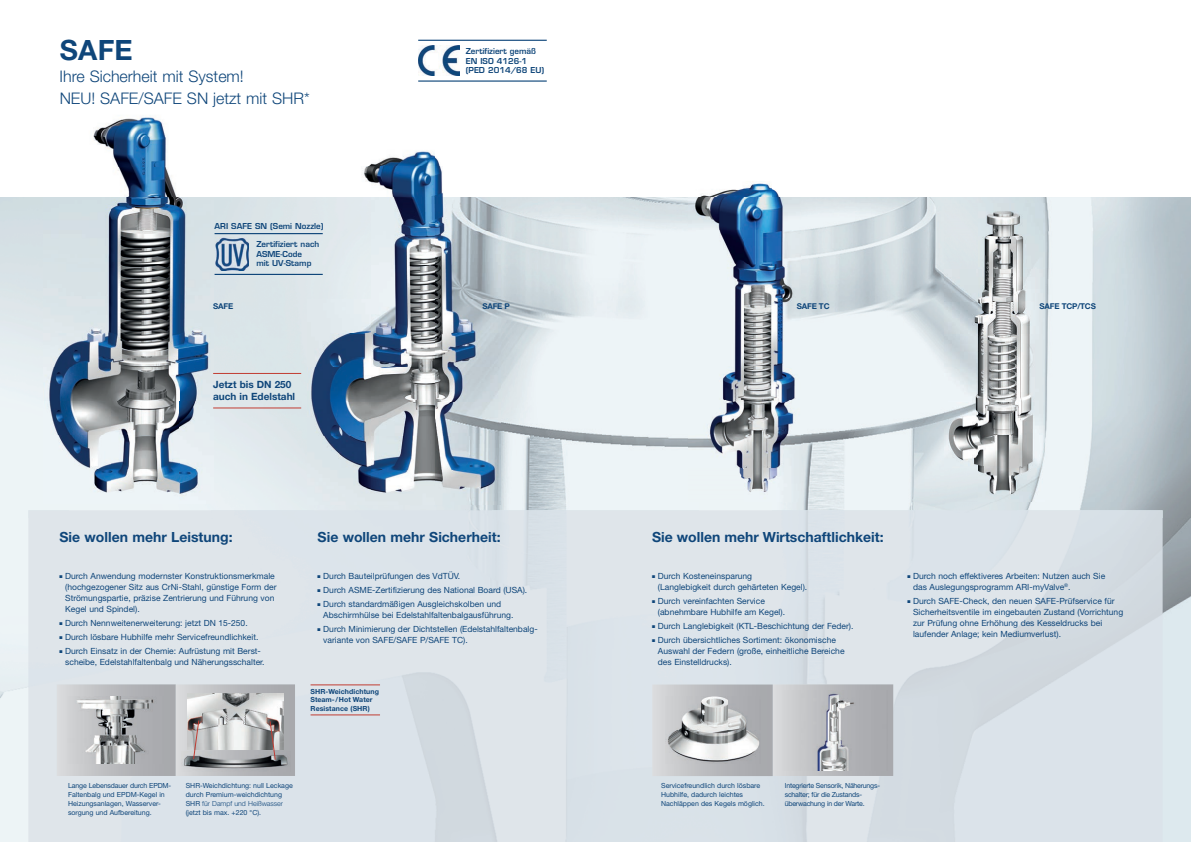
<style>
.page{position:relative;width:1191px;height:842px;background:#fff}
.page>*{position:absolute;margin:0;border:0;box-sizing:border-box;transform-origin:0 0}
.t1{font:700 28px "Helvetica Neue LT Pro";color:#0f467a}
.t2{font:300 16px/22px "Helvetica Neue LT Pro";color:#0f467a}
.t3{font:700 14px "Helvetica Neue LT Pro";color:#0f467a}
.t4{font:700 10px/12px "Helvetica Neue LT Pro";color:#0f467a}
.t5{font:8.5px/11px "Helvetica Neue LT Pro";color:#0f467a}
.t6{font:600 8px/9.6px "Eurostile LT Std";color:#0f467a}
.t7{font:700 8px "Helvetica Neue LT Pro";letter-spacing:-.02em;color:#0f467a}
.t8{font:7px/9px "Helvetica Neue LT Pro";color:#0f467a}
.t9{font:7px/9px "Helvetica Neue LT Pro";letter-spacing:-.03em;color:#0f467a}
.t10{font:700 7px/8.4px "Helvetica Neue LT Pro";letter-spacing:.01em;color:#0f467a}
.s1{font-weight:300}
</style>
<div class="page">
<img style="left:211px;top:197px;width:103px;height:313px">
<img style="left:491px;top:197px;width:208px;height:313px">
<img style="left:771px;top:197px;width:174px;height:313px">
<img style="left:945px;top:197px;width:246px;height:34px">
<img style="left:1017px;top:231px;width:174px;height:288px">
<img style="left:314px;top:505px;width:177px;height:5px">
<img style="left:1162px;top:519px;width:29px;height:323px">
<svg style="left:652px;top:684px;width:241px;height:92px;background:#bbbcbf"></svg>
<img style="left:665px;top:697px;width:96px;height:67px">
<img style="left:944px;top:204px;width:101px;height:298px">
<img style="left:689px;top:181px;width:112px;height:321px">
<img style="left:308px;top:151px;width:192px;height:354px">
<img style="left:44px;top:117px;width:170px;height:386px">
<svg style="left:57px;top:684px;width:238px;height:92px;background:#b5b6b8"></svg>
<img style="left:418px;top:46px;width:41px;height:29px">
<hr style="left:418px;top:40px;width:129px;height:1px;background:#0f467a">
<hr style="left:418px;top:80px;width:129px;height:2px;background:#0f467a">
<img style="left:215px;top:237px;width:34px;height:33px">
<hr style="left:214px;top:233px;width:109px;height:1px;background:#0f467a">
<hr style="left:214px;top:274px;width:109px;height:1px;background:#0f467a">
<hr style="left:213px;top:373px;width:88px;height:1px;background:#c13c32">
<hr style="left:213px;top:407px;width:88px;height:1px;background:#c13c32">
<hr style="left:310px;top:684px;width:70px;height:1px;background:#c13c32">
<hr style="left:310px;top:714px;width:70px;height:1px;background:#c13c32">
<h1 class="t1" style="left:60px;top:32px;width:74px">SAFE</h1>
<h2 class="t2" style="left:60px;top:65px;width:252px">Ihre Sicherheit mit System!<br>NEU! SAFE/SAFE SN jetzt mit SHR*</h2>
<p class="t6" style="left:214px;top:222px;width:110px">ARI SAFE SN (Semi Nozzle)</p>
<p class="t6" style="left:256px;top:239px;width:64px">Zertifiziert nach<br>ASME-Code<br>mit UV-Stamp</p>
<p class="t6" style="left:466px;top:46px;width:80px">Zertifiziert gemäß<br>EN ISO 4126-1 (PED 2014/68 EU)</p>
<p class="t7" style="left:213px;top:301px;width:22px">SAFE</p>
<p class="t7" style="left:482px;top:301px;width:29px">SAFE P</p>
<p class="t4" style="left:213px;top:378px;width:84px">Jetzt bis DN 250 auch in Edelstahl</p>
<h3 class="t3" style="left:60px;top:528px;width:175px">Sie wollen mehr Leistung:</h3>
<h3 class="t3" style="left:318px;top:528px;width:184px">Sie wollen mehr Sicherheit:</h3>
<p class="t5" style="left:65px;top:570px;width:213px;text-indent:-6px">■ Durch Anwendung modernster Konstruktionsmerkmale (hochgezogener Sitz aus CrNi-Stahl, günstige Form der Strömungspartie, präzise Zentrierung und Führung von Kegel und Spindel).</p>
<p class="t5" style="left:60px;top:617px;width:190px">■ Durch Nennweitenerweiterung: jetzt DN 15-250.</p>
<p class="t5" style="left:60px;top:631px;width:200px">■ Durch lösbare Hubhilfe mehr Servicefreundlichkeit.</p>
<p class="t5" style="left:65px;top:645px;width:201px;text-indent:-6px">■ Durch Einsatz in der Chemie: Aufrüstung mit Berst&shy;scheibe, Edelstahlfaltenbalg und Näherungsschalter.</p>
<p class="t5" style="left:318px;top:570px;width:144px">■ Durch Bauteilprüfungen des VdTÜV.</p>
<p class="t5" style="left:318px;top:584px;width:211px">■ Durch ASME-Zertifizierung des National Board (USA).</p>
<p class="t5" style="left:323px;top:598px;width:192px;text-indent:-6px">■ Durch standardmäßigen Ausgleichskolben und<br>Abschirmhülse bei Edelstahlfaltenbalgausführung.</p>
<p class="t5" style="left:323px;top:623px;width:216px;text-indent:-6px">■ Durch Minimierung der Dichtstellen (Edelstahlfaltenbalg&shy;variante von SAFE/SAFE P/SAFE TC).</p>
<p class="t10" style="left:310px;top:687px;width:70px">SHR-Weichdichtung<br>Steam- / Hot Water<br>Resistance (SHR)</p>
<p class="t7" style="left:796px;top:301px;width:34px">SAFE TC</p>
<p class="t7" style="left:1039px;top:301px;width:58px">SAFE TCP/TCS</p>
<h3 class="t3" style="left:652px;top:528px;width:233px">Sie wollen mehr Wirtschaftlichkeit:</h3>
<p class="t5" style="left:658px;top:570px;width:151px;text-indent:-6px">■ Durch Kosteneinsparung<br>(Langlebigkeit durch gehärteten Kegel).</p>
<p class="t5" style="left:658px;top:595px;width:129px;text-indent:-6px">■ Durch vereinfachten Service (abnehmbare Hubhilfe am Kegel).</p>
<p class="t5" style="left:652px;top:620px;width:203px">■ Durch Langlebigkeit (KTL-Beschichtung der Feder).</p>
<p class="t5" style="left:658px;top:634px;width:188px;text-indent:-6px">■ Durch übersichtliches Sortiment: ökonomische<br>Auswahl der Federn (große, einheitliche Bereiche des Einstelldrucks).</p>
<p class="t5" style="left:913px;top:570px;width:194px;text-indent:-6px">■ Durch noch effektiveres Arbeiten: Nutzen auch Sie das Auslegungsprogramm ARI-myValve<sup>®</sup>.</p>
<p class="t5" style="left:913px;top:595px;width:212px;text-indent:-6px">■ Durch SAFE-Check, den neuen SAFE-Prüfservice für Sicherheitsventile im eingebauten Zustand (Vorrichtung zur Prüfung ohne Erhöhung des Kesseldrucks bei laufender Anlage; kein Mediumverlust).</p>
<p class="t8" style="left:68px;top:781px;width:105px">Lange Lebensdauer durch EPDM-<br>Faltenbalg und EPDM-Kegel in<br>Heizungsanlagen, Wasserver&shy;sorgung und Aufbereitung.</p>
<p class="t9" style="left:784px;top:781px;width:97px">Integrierte Sensorik, Näherungs&shy;schalter; für die Zustands&shy;überwachung in der Warte.</p>
<p class="t8" style="left:186px;top:781px;width:109px">SHR-Weichdichtung: null Leckage durch Premium-weichdichtung<br>SHR <span class="s1">für Dampf und Heißwasser </span>(jetzt bis max. +220 °C).</p>
<p class="t8" style="left:661px;top:781px;width:105px">Servicefreundlich durch lösbare<br>Hubhilfe, dadurch leichtes<br>Nachläppen des Kegels möglich.</p>
</div>
